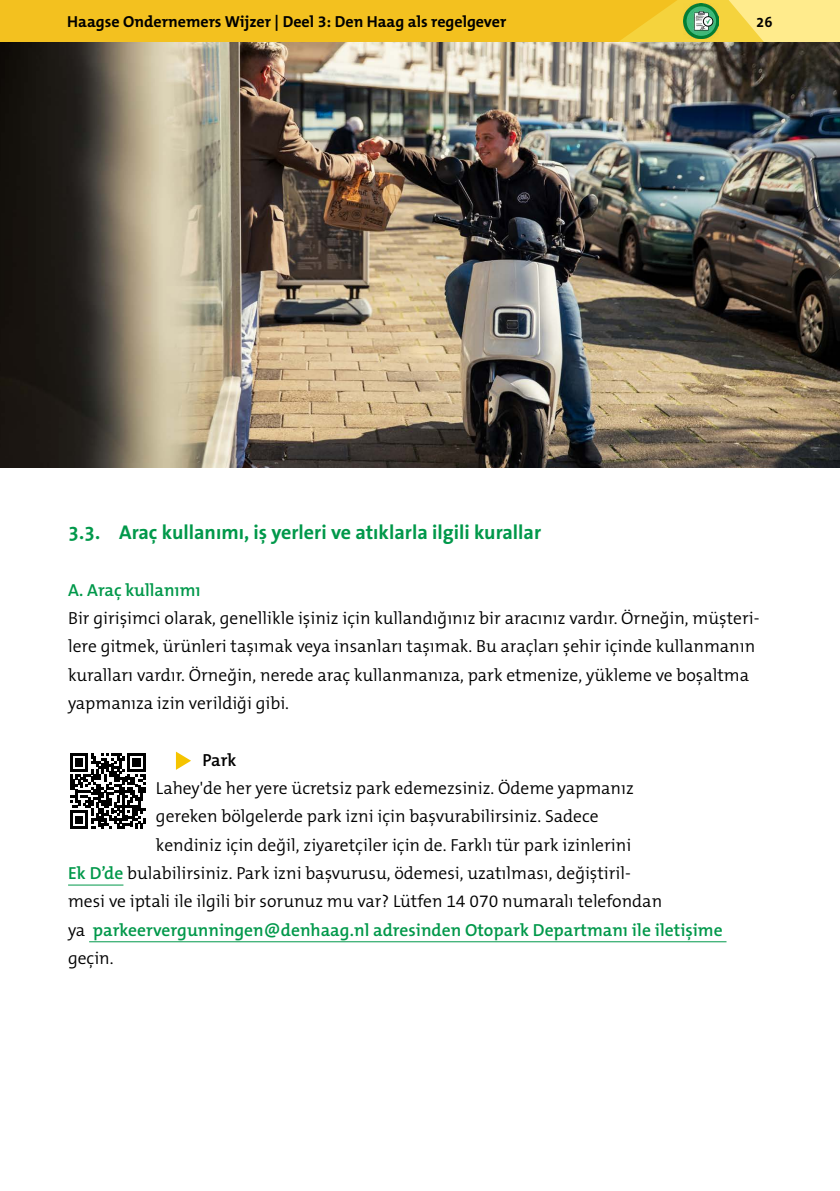
<style>
.page{position:relative;width:840px;height:1191px;background:#fff}
.page>*{position:absolute;margin:0;border:0;box-sizing:border-box;transform-origin:0 0}
.t1{font:700 20px "The Sans B W7";color:#00984a}
.t2{font:300 17.6px/28.4px "The Mix B W4";color:#000}
.t3{font:600 17.6px "The Mix B W6";color:#00984a}
.t4{font:600 17.6px "The Mix B W6";color:#000}
.t5{font:700 16px "The Mix B W7";color:#000}
.t6{font:700 15px "The Sans B W7";color:#000}
.s1{font-family:"The Mix B W6";font-weight:600;color:#00984a}
.s2{font-family:"The Mix B W4";font-weight:300;color:#000}
</style>
<div class="page">
<svg style="left:714px;top:0;width:125px;height:43px;background:#f6e076"></svg>
<svg style="left:0;top:0;width:701px;height:43px;background:#f1c123"></svg>
<img style="left:683px;top:4px;width:34px;height:34px">
<hr style="left:68px;top:884px;width:55px;height:1px;background:#00984a">
<hr style="left:89px;top:941px;width:637px;height:1px;background:#00984a">
<svg style="left:176px;top:751px;width:15px;height:19px"></svg>
<svg style="left:70px;top:753px;width:75px;height:76px"></svg>
<img style="left:0;top:43px;width:839px;height:425px">
<p class="t5" style="left:67px;top:12px;width:440px">Haagse Ondernemers Wijzer | Deel 3: Den Haag als regelgever</p>
<p class="t6" style="left:755px;top:12px;width:18px">26</p>
<p class="t1" style="left:68px;top:519px;width:474px">3.3. Araç kullanımı, iş yerleri ve atıklarla ilgili kurallar</p>
<p class="t3" style="left:68px;top:578px;width:134px">A. Araç kullanımı</p>
<p class="t2" style="left:68px;top:604px;width:692px">Bir girişimci olarak, genellikle işiniz için kullandığınız bir aracınız vardır. Örneğin, müşteri&shy;lere gitmek, ürünleri taşımak veya insanları taşımak. Bu araçları şehir içinde kullanmanın kuralları vardır. Örneğin, nerede araç kullanmanıza, park etmenize, yükleme ve boşaltma yapmanıza izin verildiği gibi.</p>
<p class="t4" style="left:202px;top:748px;width:36px">Park</p>
<p class="t2" style="left:156px;top:774px;width:479px">Lahey'de her yere ücretsiz park edemezsiniz. Ödeme yapmanız</p>
<p class="t2" style="left:156px;top:802px;width:444px">gereken bölgelerde park izni için başvurabilirsiniz. Sadece</p>
<p class="t2" style="left:156px;top:830px;width:476px">kendiniz için değil, ziyaretçiler için de. Farklı tür park izinlerini</p>
<p class="t2" style="left:68px;top:859px;width:564px"><span class="s1">Ek D’de</span> bulabilirsiniz. Park izni başvurusu, ödemesi, uzatılması, değiştiril-</p>
<p class="t2" style="left:68px;top:887px;width:595px">mesi ve iptali ile ilgili bir sorunuz mu var? Lütfen 14 070 numaralı telefondan</p>
<p class="t3" style="left:68px;top:918px;width:655px"><span class="s2">ya</span> parkeervergunningen@denhaag.nl adresinden Otopark Departmanı ile iletişime</p>
<p class="t2" style="left:68px;top:944px;width:47px">geçin.</p>
</div>
